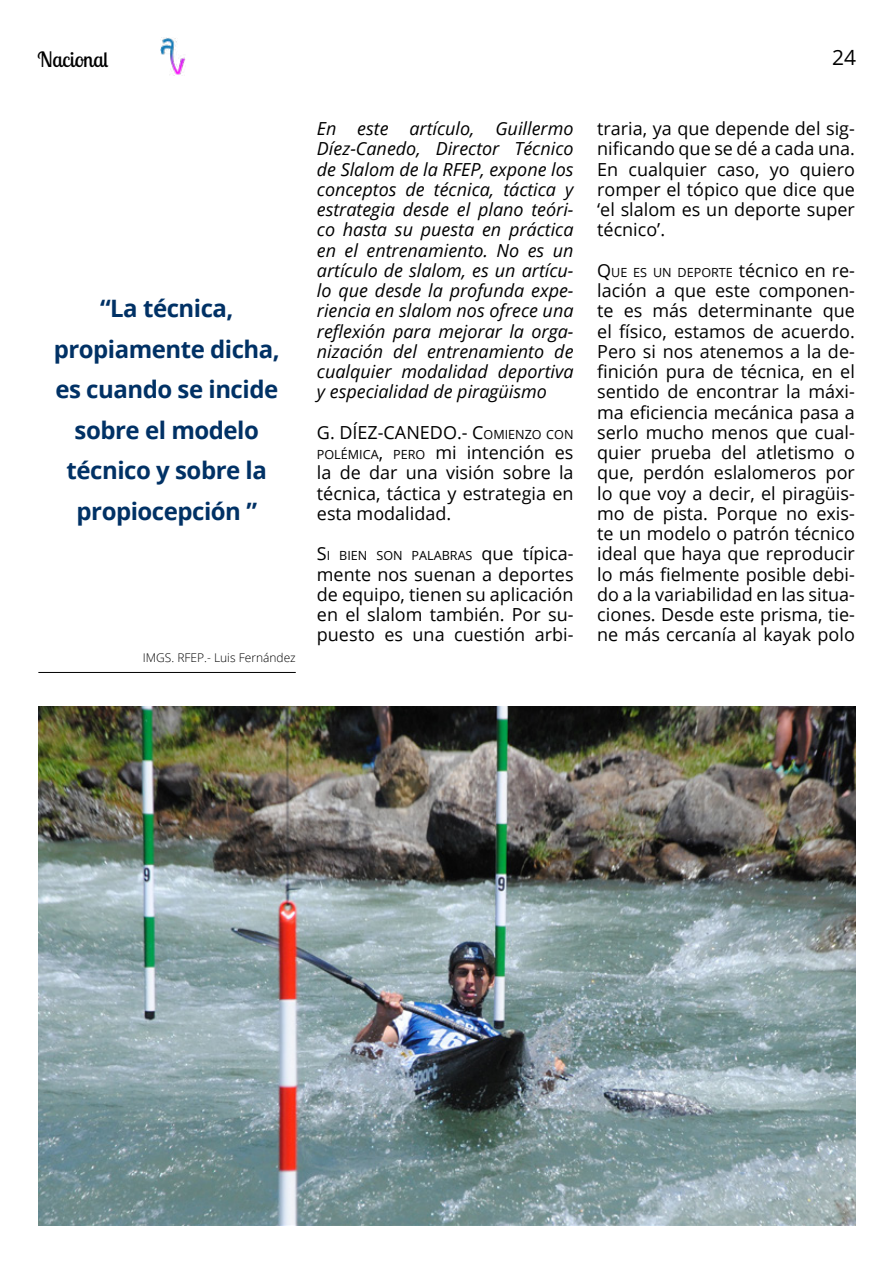
<style>
.page{position:relative;width:893px;height:1263px;background:#fff}
.page>*{position:absolute;margin:0;border:0;box-sizing:border-box;transform-origin:0 0}
.t1{font:700 24px/40.5px "Open Sans";letter-spacing:-.02em;color:#003165;text-align:center}
.t2{font:21px "Lobster Two";color:#000}
.t3{font:21px "Open Sans";color:#000}
.t4{font:18px/20.2px "Open Sans";color:#000;text-align:justify}
.t5{font:italic 18px/20.2px "Open Sans";color:#000;text-align:justify}
.t6{font:12.6px "Open Sans";color:#000}
.t7{font:300 12px "Open Sans";color:#000}
.s1{font-style:inherit}
.s2{font-size:12.6px}
.s3{font-size:18px}
</style>
<div class="page">
<img style="left:161px;top:38px;width:24px;height:38px">
<img style="left:38px;top:707px;width:817px;height:518px">
<hr style="left:38px;top:672px;width:258px;height:1px;background:#000">
<p class="t2" style="left:38px;top:46px;width:72px">Nacional</p>
<p class="t3" style="left:832px;top:43px;width:26px">24</p>
<h1 class="t1" style="left:54px;top:288px;width:228px">“La técnica, propiamente dicha, es cuando se incide sobre el modelo técnico y sobre la propiocepción ”</h1>
<p class="t7" style="left:143px;top:649px;width:154px">IMGS. RFEP.- Luis Fernández</p>
<p class="t5" style="left:317px;top:118px;width:258px"><span class="s1">E</span>n este artículo, Guillermo Díez-Canedo, Director Técnico de Slalom de la RFEP, expone los conceptos de técnica, táctica y estrategia desde el plano teóri&shy;co hasta su puesta en práctica en el entrenamiento. No es un artículo de slalom, es un artícu&shy;lo que desde la profunda expe&shy;riencia en slalom nos ofrece una reflexión para mejorar la orga&shy;nización del entrenamiento de cualquier modalidad deportiva y especialidad de piragüismo</p>
<p class="t4" style="left:317px;top:422px;width:258px;text-align:left">G. DÍEZ-CANEDO.- <span class="s1">C</span><span class="s2">OMIENZO CON<br>POLÉMICA</span><span class="s1">,</span> <span class="s2">PERO</span> mi intención es la de dar una visión sobre la técnica, táctica y estrategia en esta modalidad.</p>
<p class="t6" style="left:317px;top:547px;width:43px"><span class="s3">S</span>I BIEN</p>
<p class="t6" style="left:376px;top:547px;width:199px">SON PALABRAS <span class="s3">que típica-</span></p>
<p class="t4" style="left:317px;top:563px;width:258px">mente nos suenan a deportes de equipo, tienen su aplicación en el slalom también. Por su&shy;puesto es una cuestión arbi-</p>
<p class="t4" style="left:597px;top:118px;width:259px">traria, ya que depende del sig&shy;nificando que se dé a cada una.<br>En cualquier caso, yo quiero romper el tópico que dice que ‘el slalom es un deporte super técnico’.</p>
<p class="t6" style="left:597px;top:264px;width:259px"><span class="s3">Q</span> UE ES UN DEPORTE <span class="s3">técnico en re-</span></p>
<p class="t4" style="left:597px;top:280px;width:259px">lación a que este componen&shy;te es más determinante que el físico, estamos de acuerdo.<br>Pero si nos atenemos a la de&shy;finición pura de técnica, en el sentido de encontrar la máxi&shy;ma eficiencia mecánica pasa a serlo mucho menos que cual&shy;quier prueba del atletismo o que, perdón eslalomeros por lo que voy a decir, el piragüis&shy;mo de pista. Porque no exis&shy;te un modelo o patrón técnico ideal que haya que reproducir lo más fielmente posible debi&shy;do a la variabilidad en las situa&shy;ciones. Desde este prisma, tie&shy;ne más cercanía al kayak polo</p>
</div>
